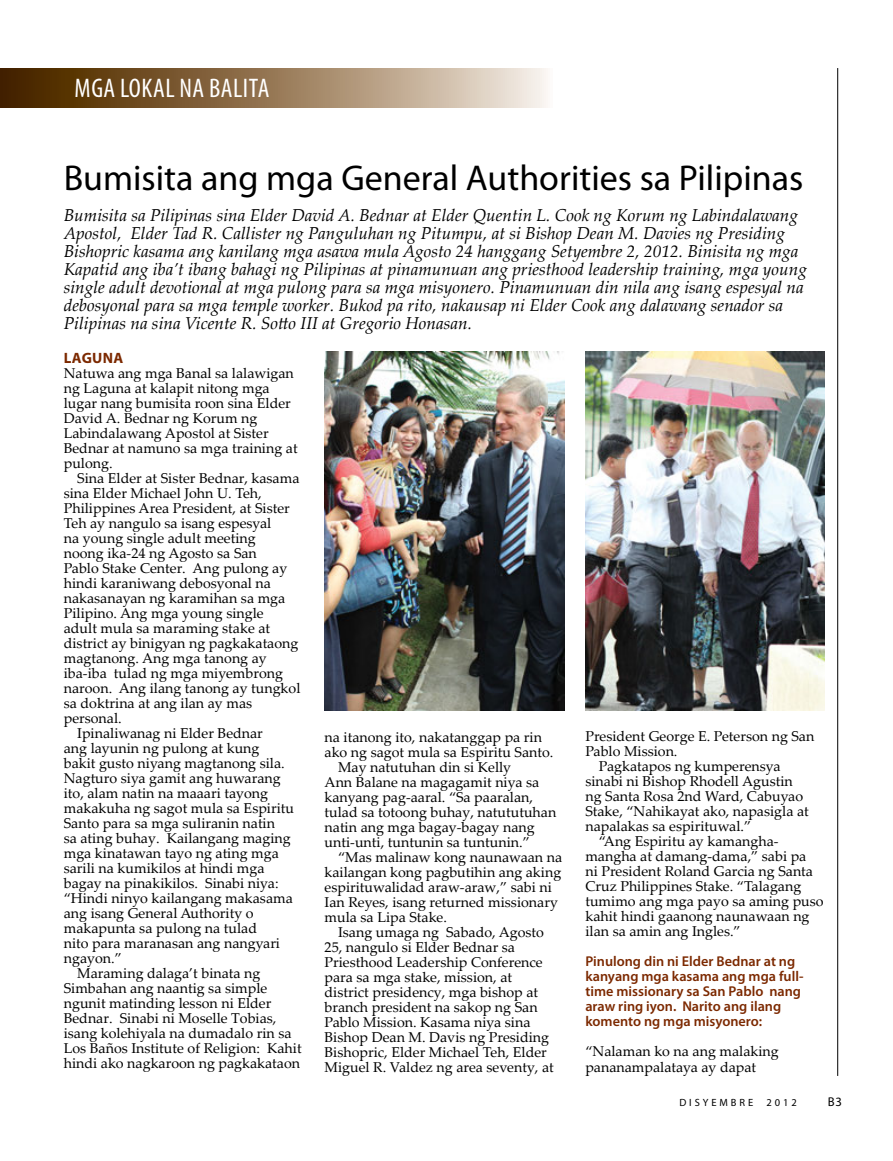
<style>
.page{position:relative;width:893px;height:1161px;background:#fff}
.page>*{position:absolute;margin:0;border:0;box-sizing:border-box;transform-origin:0 0}
.t1{font:36px "Myriad Pro";color:#000}
.t2{font:condensed 27px "Myriad Pro";letter-spacing:.02em;color:#fff}
.t3{font:italic 17.25px/18px "Palatino Linotype";color:#000}
.t4{font:700 15px "Myriad Pro";letter-spacing:.02em;color:#7c2900}
.t5{font:14.25px/15px "Palatino Linotype";color:#000}
.t6{font:600 14.25px/15px "Myriad Pro";color:#7c2900}
.t7{font:12.75px "Myriad Pro";color:#000}
.t8{font:10.5px "Myriad Pro";letter-spacing:.28em;color:#000}
</style>
<div class="page">
<hr style="left:837px;top:68px;width:1px;height:1008px;background:#000">
<svg style="left:0;top:68px;width:548px;height:39px;background:#997e5f"></svg>
<img style="left:325px;top:351px;width:239px;height:360px">
<img style="left:585px;top:351px;width:240px;height:360px">
<h2 class="t2" style="left:75px;top:72px;width:196px">MGA LOKAL NA BALITA</h2>
<h1 class="t1" style="left:64px;top:156px;width:741px">Bumisita ang mga General Authorities sa Pilipinas</h1>
<p class="t3" style="left:64px;top:206px;width:745px">Bumisita sa Pilipinas sina Elder David A. Bednar at Elder Quentin L. Cook ng Korum ng Labindalawang Apostol, Elder Tad R. Callister ng Panguluhan ng Pitumpu, at si Bishop Dean M. Davies ng Presiding Bishopric kasama ang kanilang mga asawa mula Agosto 24 hanggang Setyembre 2, 2012. Binisita ng mga Kapatid ang iba’t ibang bahagi ng Pilipinas at pinamunuan ang priesthood leadership training, mga young single adult devotional at mga pulong para sa mga misyonero. Pinamunuan din nila ang isang espesyal na debosyonal para sa mga temple worker. Bukod pa rito, nakausap ni Elder Cook ang dalawang senador sa Pilipinas na sina Vicente R. Sotto III at Gregorio Honasan.</p>
<p class="t4" style="left:64px;top:348px;width:61px">LAGUNA</p>
<p class="t5" style="left:64px;top:365px;width:235px">Natuwa ang mga Banal sa lalawigan ng Laguna at kalapit nitong mga lugar nang bumisita roon sina Elder<br>David A. Bednar ng Korum ng<br>Labindalawang Apostol at Sister<br>Bednar at namuno sa mga training at pulong.</p>
<p class="t5" style="left:77px;top:470px;width:224px">Sina Elder at Sister Bednar, kasama</p>
<p class="t5" style="left:64px;top:485px;width:199px">sina Elder Michael John U. Teh,</p>
<p class="t5" style="left:64px;top:500px;width:228px">Philippines Area President, at Sister</p>
<p class="t5" style="left:64px;top:515px;width:209px">Teh ay nangulo sa isang espesyal</p>
<p class="t5" style="left:64px;top:530px;width:194px">na young single adult meeting</p>
<p class="t5" style="left:64px;top:545px;width:195px">noong ika-24 ng Agosto sa San</p>
<p class="t5" style="left:64px;top:560px;width:225px">Pablo Stake Center. Ang pulong ay</p>
<p class="t5" style="left:64px;top:575px;width:209px">hindi karaniwang debosyonal na</p>
<p class="t5" style="left:64px;top:590px;width:223px">nakasanayan ng karamihan sa mga</p>
<p class="t5" style="left:64px;top:605px;width:201px">Pilipino. Ang mga young single</p>
<p class="t5" style="left:64px;top:620px;width:208px">adult mula sa maraming stake at</p>
<p class="t5" style="left:64px;top:635px;width:236px">district ay binigyan ng pagkakataong</p>
<p class="t5" style="left:64px;top:650px;width:205px">magtanong. Ang mga tanong ay</p>
<p class="t5" style="left:64px;top:665px;width:221px">iba-iba tulad ng mga miyembrong</p>
<p class="t5" style="left:64px;top:680px;width:238px">naroon. Ang ilang tanong ay tungkol</p>
<p class="t5" style="left:64px;top:695px;width:190px">sa doktrina at ang ilan ay mas</p>
<p class="t5" style="left:64px;top:710px;width:59px">personal.</p>
<p class="t5" style="left:77px;top:725px;width:187px">Ipinaliwanag ni Elder Bednar</p>
<p class="t5" style="left:64px;top:740px;width:197px">ang layunin ng pulong at kung</p>
<p class="t5" style="left:64px;top:755px;width:223px">bakit gusto niyang magtanong sila.</p>
<p class="t5" style="left:64px;top:770px;width:218px">Nagturo siya gamit ang huwarang</p>
<p class="t5" style="left:64px;top:785px;width:206px">ito, alam natin na maaari tayong</p>
<p class="t5" style="left:64px;top:800px;width:232px">makakuha ng sagot mula sa Espiritu</p>
<p class="t5" style="left:64px;top:815px;width:213px">Santo para sa mga suliranin natin</p>
<p class="t5" style="left:64px;top:830px;width:228px">sa ating buhay. Kailangang maging</p>
<p class="t5" style="left:64px;top:845px;width:217px">mga kinatawan tayo ng ating mga</p>
<p class="t5" style="left:64px;top:860px;width:202px">sarili na kumikilos at hindi mga</p>
<p class="t5" style="left:64px;top:875px;width:216px">bagay na pinakikilos. Sinabi niya:</p>
<p class="t5" style="left:64px;top:890px;width:231px">“Hindi ninyo kailangang makasama</p>
<p class="t5" style="left:64px;top:905px;width:191px">ang isang General Authority o</p>
<p class="t5" style="left:64px;top:920px;width:195px">makapunta sa pulong na tulad</p>
<p class="t5" style="left:64px;top:935px;width:218px">nito para maranasan ang nangyari</p>
<p class="t5" style="left:64px;top:950px;width:60px">ngayon.”</p>
<p class="t5" style="left:77px;top:965px;width:185px">Maraming dalaga’t binata ng</p>
<p class="t5" style="left:64px;top:980px;width:205px">Simbahan ang naantig sa simple</p>
<p class="t5" style="left:64px;top:995px;width:209px">ngunit matinding lesson ni Elder</p>
<p class="t5" style="left:64px;top:1010px;width:214px">Bednar. Sinabi ni Moselle Tobias,</p>
<p class="t5" style="left:64px;top:1025px;width:229px">isang kolehiyala na dumadalo rin sa</p>
<p class="t5" style="left:64px;top:1040px;width:239px">Los Baños Institute of Religion: Kahit</p>
<p class="t5" style="left:64px;top:1055px;width:238px">hindi ako nagkaroon ng pagkakataon</p>
<p class="t5" style="left:325px;top:729px;width:219px">na itanong ito, nakatanggap pa rin</p>
<p class="t5" style="left:325px;top:744px;width:230px">ako ng sagot mula sa Espiritu Santo.</p>
<p class="t5" style="left:338px;top:759px;width:175px">May natutuhan din si Kelly</p>
<p class="t5" style="left:325px;top:774px;width:216px">Ann Balane na magagamit niya sa</p>
<p class="t5" style="left:325px;top:789px;width:210px">kanyang pag-aaral. “Sa paaralan,</p>
<p class="t5" style="left:325px;top:804px;width:233px">tulad sa totoong buhay, natututuhan</p>
<p class="t5" style="left:325px;top:819px;width:212px">natin ang mga bagay-bagay nang</p>
<p class="t5" style="left:325px;top:834px;width:207px">unti-unti, tuntunin sa tuntunin.”</p>
<p class="t5" style="left:338px;top:849px;width:226px">“Mas malinaw kong naunawaan na</p>
<p class="t5" style="left:325px;top:864px;width:238px">kailangan kong pagbutihin ang aking</p>
<p class="t5" style="left:325px;top:879px;width:229px">espirituwalidad araw-araw,” sabi ni</p>
<p class="t5" style="left:325px;top:894px;width:235px">Ian Reyes, isang returned missionary</p>
<p class="t5" style="left:325px;top:909px;width:124px">mula sa Lipa Stake.</p>
<p class="t5" style="left:338px;top:924px;width:207px">Isang umaga ng Sabado, Agosto</p>
<p class="t5" style="left:325px;top:939px;width:192px">25, nangulo si Elder Bednar sa</p>
<p class="t5" style="left:325px;top:954px;width:220px">Priesthood Leadership Conference</p>
<p class="t5" style="left:325px;top:969px;width:189px">para sa mga stake, mission, at</p>
<p class="t5" style="left:325px;top:984px;width:215px">district presidency, mga bishop at</p>
<p class="t5" style="left:325px;top:999px;width:215px">branch president na sakop ng San</p>
<p class="t5" style="left:325px;top:1014px;width:207px">Pablo Mission. Kasama niya sina</p>
<p class="t5" style="left:325px;top:1029px;width:226px">Bishop Dean M. Davis ng Presiding</p>
<p class="t5" style="left:325px;top:1044px;width:224px">Bishopric, Elder Michael Teh, Elder</p>
<p class="t5" style="left:325px;top:1059px;width:231px">Miguel R. Valdez ng area seventy, at</p>
<p class="t5" style="left:585px;top:728px;width:230px">President George E. Peterson ng San</p>
<p class="t5" style="left:585px;top:743px;width:94px">Pablo Mission.</p>
<p class="t5" style="left:599px;top:758px;width:183px">Pagkatapos ng kumperensya</p>
<p class="t5" style="left:585px;top:773px;width:209px">sinabi ni Bishop Rhodell Agustin</p>
<p class="t5" style="left:585px;top:788px;width:219px">ng Santa Rosa 2nd Ward, Cabuyao</p>
<p class="t5" style="left:585px;top:803px;width:225px">Stake, “Nahikayat ako, napasigla at</p>
<p class="t5" style="left:585px;top:818px;width:167px">napalakas sa espirituwal.”</p>
<p class="t5" style="left:599px;top:833px;width:181px">“Ang Espiritu ay kamangha-</p>
<p class="t5" style="left:585px;top:848px;width:222px">mangha at damang-dama,” sabi pa</p>
<p class="t5" style="left:585px;top:863px;width:229px">ni President Roland Garcia ng Santa</p>
<p class="t5" style="left:585px;top:878px;width:217px">Cruz Philippines Stake. “Talagang</p>
<p class="t5" style="left:585px;top:893px;width:240px">tumimo ang mga payo sa aming puso</p>
<p class="t5" style="left:585px;top:908px;width:226px">kahit hindi gaanong naunawaan ng</p>
<p class="t5" style="left:585px;top:923px;width:157px">ilan sa amin ang Ingles.”</p>
<p class="t6" style="left:585px;top:954px;width:220px">Pinulong din ni Elder Bednar at ng kanyang mga kasama ang mga full&shy;time missionary sa San Pablo nang araw ring iyon. Narito ang ilang komento ng mga misyonero:</p>
<p class="t5" style="left:585px;top:1043px;width:195px">“Nalaman ko na ang malaking pananampalataya ay dapat</p>
<p class="t8" style="left:679px;top:1096px;width:75px">DISYEMBRE</p>
<p class="t8" style="left:766px;top:1096px;width:32px">2012</p>
<p class="t7" style="left:828px;top:1093px;width:16px">B3</p>
</div>
